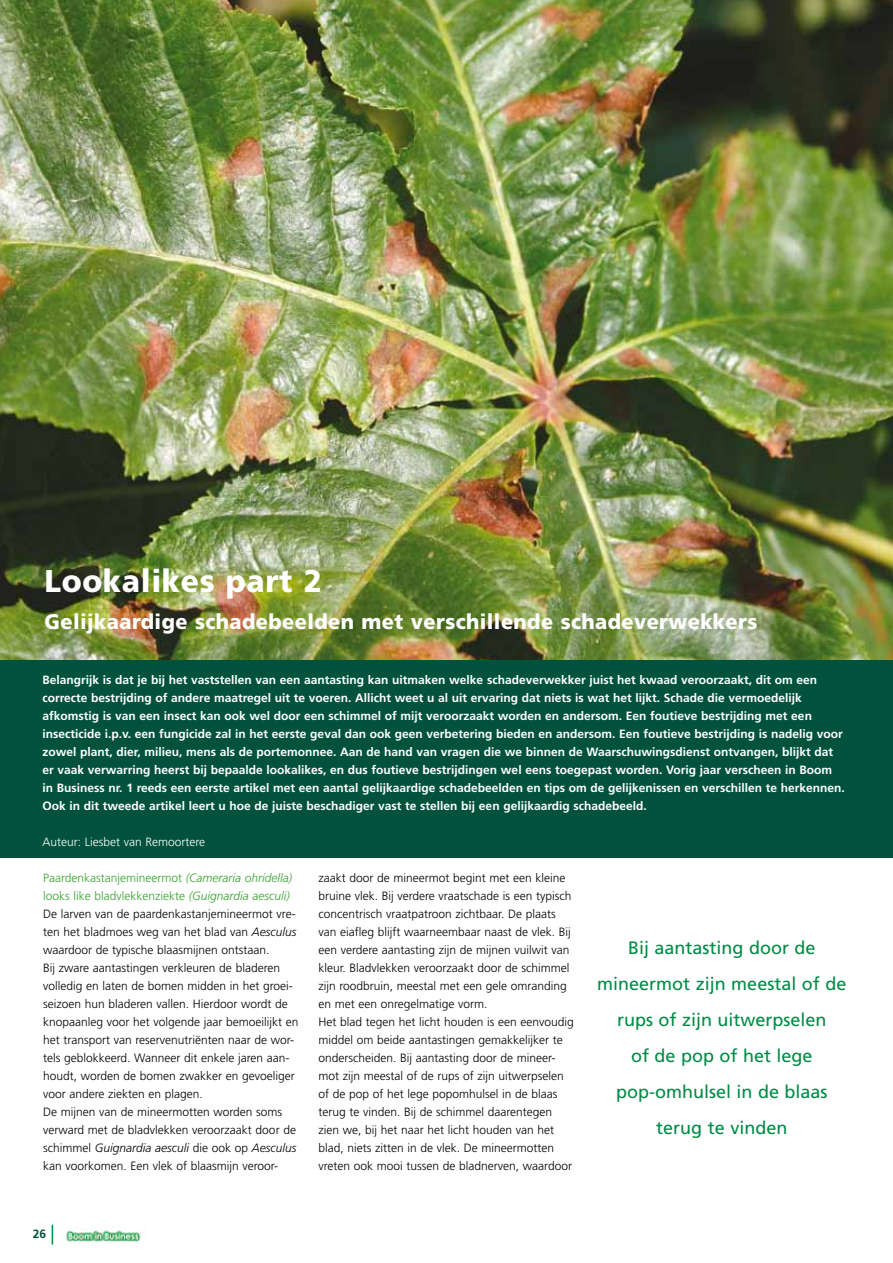
<style>
.page{position:relative;width:893px;height:1263px;background:#fff}
.page>*{position:absolute;margin:0;border:0;box-sizing:border-box;transform-origin:0 0}
.t1{font:900 31.5px "Frutiger";letter-spacing:.02em;color:#fff;scale:.95 1}
.t2{font:900 21px "Frutiger";letter-spacing:.02em;color:#fff;scale:.95 1}
.t3{font:18px/36px "Frutiger";color:#008b45;text-align:center}
.t4{font:300 12px/18px "Frutiger";color:#000}
.t5{font:700 12px/18px "Frutiger";color:#fff}
.t6{font:300 12px "Frutiger";color:#fff}
.t7{font:700 12px "Frutiger";color:#00523c}
.s1{color:#35a32c}
.s2{font-style:italic;color:#35a32c}
.s3{font-style:italic}
</style>
<div class="page">
<svg style="left:52px;top:1225px;width:1px;height:19px"></svg>
<img style="left:66px;top:1229px;width:75px;height:15px">
<img style="left:0;top:0;width:893px;height:661px">
<div style="left:0;top:661px;width:893px;height:197px;background:#00523c"></div>
<h1 class="t1" style="left:45px;top:562px;width:294px">Lookalikes part 2</h1>
<h2 class="t2" style="left:45px;top:608px;width:752px">Gelijkaardige schadebeelden met verschillende schadeverwekkers</h2>
<p class="t5" style="left:42px;top:671px;width:804px">Belangrijk is dat je bij het vaststellen van een aantasting kan uitmaken welke schadeverwekker juist het kwaad veroorzaakt, dit om een correcte bestrijding of andere maatregel uit te voeren. Allicht weet u al uit ervaring dat niets is wat het lijkt. Schade die vermoedelijk afkomstig is van een insect kan ook wel door een schimmel of mijt veroorzaakt worden en andersom. Een foutieve bestrijding met een insecticide i.p.v. een fungicide zal in het eerste geval dan ook geen verbetering bieden en andersom. Een foutieve bestrijding is nadelig voor zowel plant, dier, milieu, mens als de portemonnee. Aan de hand van vragen die we binnen de Waarschuwingsdienst ontvangen, blijkt dat er vaak verwarring heerst bij bepaalde lookalikes, en dus foutieve bestrijdingen wel eens toegepast worden. Vorig jaar verscheen in Boom in Business nr. 1 reeds een eerste artikel met een aantal gelijkaardige schadebeelden en tips om de gelijkenissen en verschillen te herkennen.<br>Ook in dit tweede artikel leert u hoe de juiste beschadiger vast te stellen bij een gelijkaardig schadebeeld.</p>
<p class="t6" style="left:42px;top:835px;width:164px">Auteur: Liesbet van Remoortere</p>
<p class="t4" style="left:43px;top:869px;width:257px"><span class="s1">Paardenkastanjemineermot</span> <span class="s2">(Cameraria ohridella) </span><span class="s1">looks like bladvlekkenziekte</span> <span class="s2">(Guignardia aesculi)<br></span>De larven van de paardenkastanjemineermot vre&shy;ten het bladmoes weg van het blad van <span class="s3">Aesculus </span>waardoor de typische blaasmijnen ontstaan.<br>Bij zware aantastingen verkleuren de bladeren volledig en laten de bomen midden in het groei&shy;seizoen hun bladeren vallen. Hierdoor wordt de knopaanleg voor het volgende jaar bemoeilijkt en het transport van reservenutriënten naar de wor&shy;tels geblokkeerd. Wanneer dit enkele jaren aan&shy;houdt, worden de bomen zwakker en gevoeliger voor andere ziekten en plagen.<br>De mijnen van de mineermotten worden soms verward met de bladvlekken veroorzaakt door de schimmel <span class="s3">Guignardia aesculi</span> die ook op <span class="s3">Aesculus </span>kan voorkomen. Een vlek of blaasmijn veroor-</p>
<p class="t4" style="left:318px;top:869px;width:257px">zaakt door de mineermot begint met een kleine bruine vlek. Bij verdere vraatschade is een typisch concentrisch vraatpatroon zichtbaar. De plaats van eiafleg blijft waarneembaar naast de vlek. Bij een verdere aantasting zijn de mijnen vuilwit van kleur. Bladvlekken veroorzaakt door de schimmel zijn roodbruin, meestal met een gele omranding en met een onregelmatige vorm.<br>Het blad tegen het licht houden is een eenvoudig middel om beide aantastingen gemakkelijker te onderscheiden. Bij aantasting door de mineer&shy;mot zijn meestal of de rups of zijn uitwerpselen of de pop of het lege popomhulsel in de blaas terug te vinden. Bij de schimmel daarentegen zien we, bij het naar het licht houden van het blad, niets zitten in de vlek. De mineermotten vreten ook mooi tussen de bladnerven, waardoor</p>
<p class="t7" style="left:33px;top:1227px;width:15px">26</p>
<h3 class="t3" style="left:597px;top:930px;width:251px">Bij aantasting door de mineermot zijn meestal of de rups of zijn uitwerpselen<br>of de pop of het lege pop-omhulsel in de blaas terug te vinden</h3>
</div>
